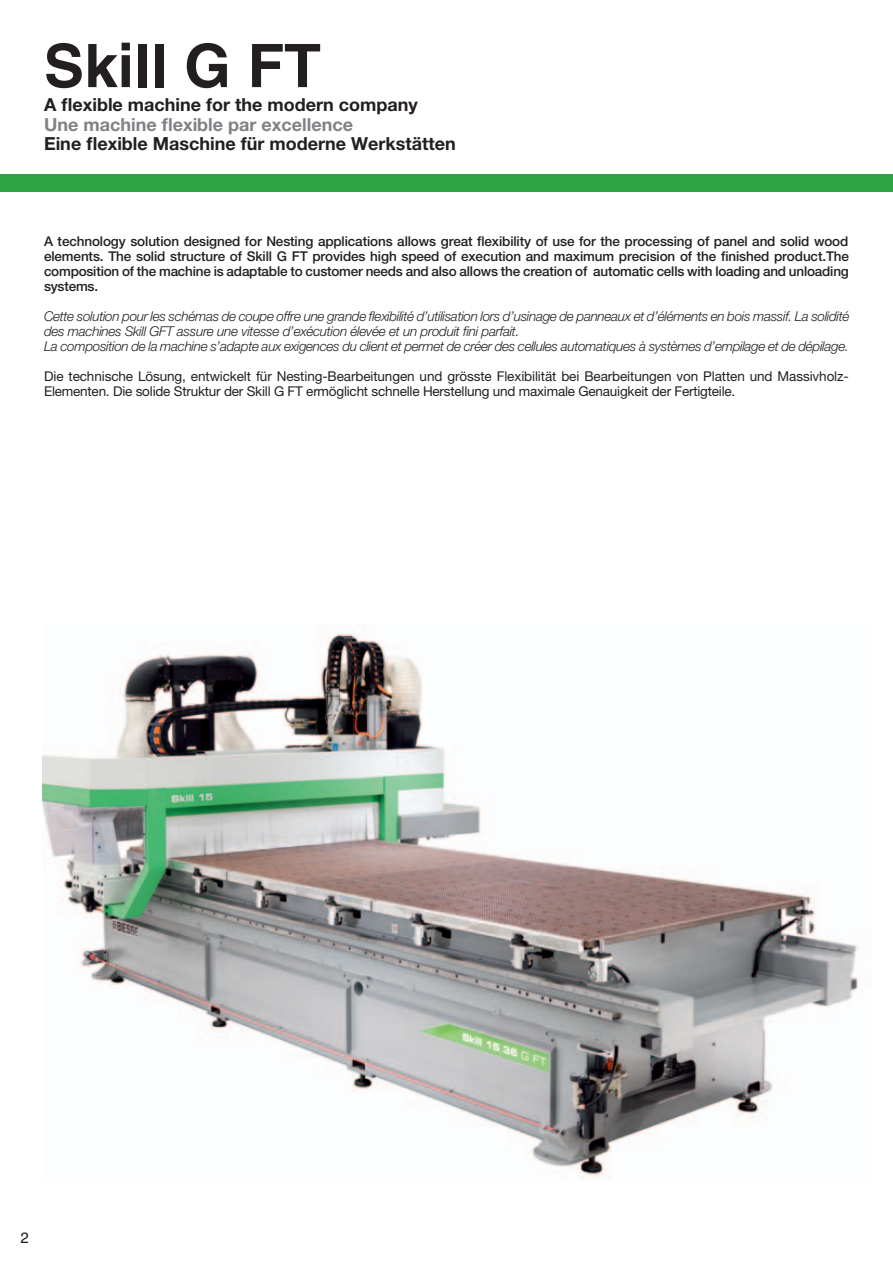
<style>
.page{position:relative;width:893px;height:1263px;background:#fff}
.page>*{position:absolute;margin:0;border:0;box-sizing:border-box;transform-origin:0 0}
.t1{font:700 60px "Helvetica Cyr";color:#231f20}
.t2{font:700 18px "Helvetica Neue";color:#231f20}
.t3{font:700 18px "Helvetica Neue";color:#808285}
.t4{font:15px "Helvetica Cyr Upright";color:#231f20}
.t5{font:500 13.5px/15px "Helvetica Neue";letter-spacing:-.015em;color:#231f20;text-align:justify}
.t6{font:italic 300 13.5px/15px "Helvetica Neue";letter-spacing:-.02em;color:#231f20}
.t7{font:13.5px/15px "Helvetica Neue";letter-spacing:-.005em;color:#231f20}
</style>
<div class="page">
<div style="left:0;top:174px;width:893px;height:17px;background:#2da343"></div>
<img style="left:43px;top:631px;width:816px;height:548px">
<h1 class="t1" style="left:44px;top:32px;width:278px">Skill G FT</h1>
<h2 class="t2" style="left:44px;top:98px;width:375px">A flexible machine for the modern company</h2>
<h2 class="t3" style="left:44px;top:118px;width:311px">Une machine flexible par excellence</h2>
<h2 class="t2" style="left:44px;top:137px;width:413px">Eine flexible Maschine für moderne Werkstätten</h2>
<p class="t5" style="left:44px;top:235px;width:807px">A technology solution designed for Nesting applications allows great flexibility of use for the processing of panel and solid wood elements. The solid structure of Skill G FT provides high speed of execution and maximum precision of the finished product.The composition of the machine is adaptable to customer needs and also allows the creation of automatic cells with loading and unloading systems.</p>
<p class="t6" style="left:44px;top:310px;width:807px">Cette solution pour les schémas de coupe offre une grande flexibilité d’utilisation lors d’usinage de panneaux et d’éléments en bois massif. La solidité des machines Skill GFT assure une vitesse d’exécution élevée et un produit fini parfait.<br>La composition de la machine s’adapte aux exigences du client et permet de créer des cellules automatiques à systèmes d’empilage et de dépilage.</p>
<p class="t7" style="left:44px;top:370px;width:806px">Die technische Lösung, entwickelt für Nesting-Bearbeitungen und grösste Flexibilität bei Bearbeitungen von Platten und Massivholz-<br>Elementen. Die solide Struktur der Skill G FT ermöglicht schnelle Herstellung und maximale Genauigkeit der Fertigteile.</p>
<p class="t4" style="left:21px;top:1230px;width:10px">2</p>
</div>
